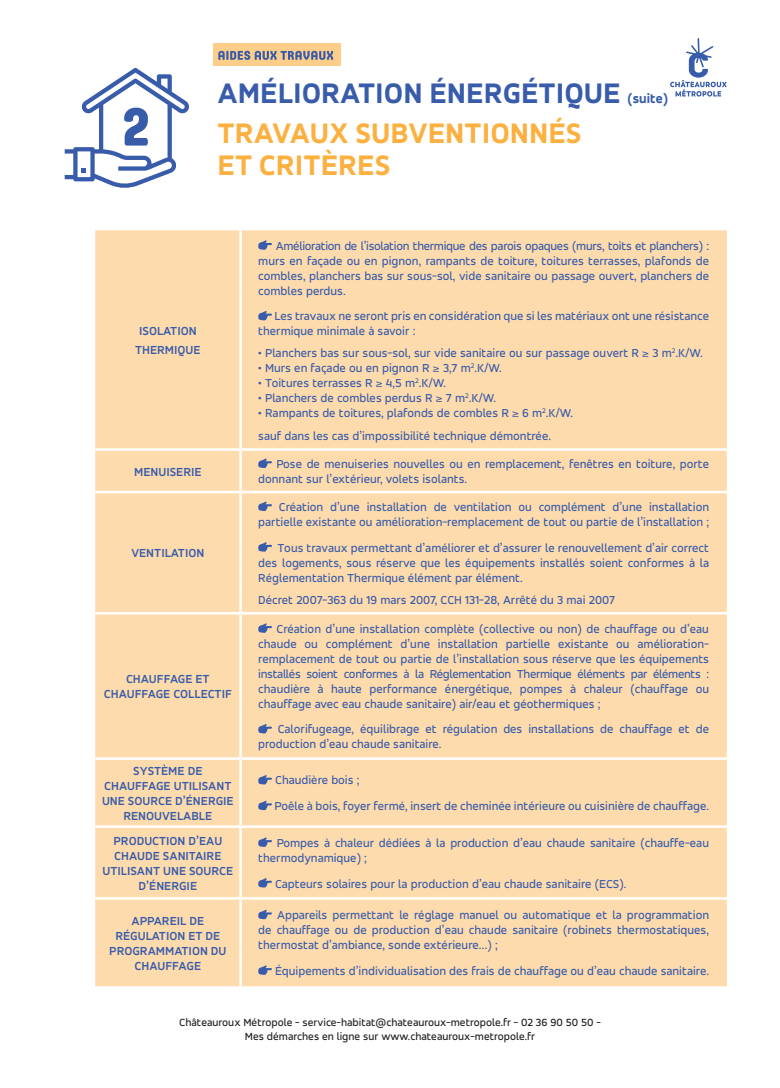
<style>
.page{position:relative;width:780px;height:1088px;background:#fff}
.page>*{position:absolute;margin:0;border:0;box-sizing:border-box;transform-origin:0 0}
.t1{font:800 30px/40px "Accord";color:#385caa}
.t2{font:800 30px "Accord";color:#fbb03f}
.t3{font:500 12.5px/15px "Accord";color:#385caa}
.t4{font:700 12.5px/15px "Accord";color:#385caa;text-align:center}
.t5{font:500 11.25px/13.5px "Accord";color:#231f20;text-align:center}
.s1{font-size:13.75px}
.s2{color:#fbb03f}
</style>
<div class="page">
<div style="left:213px;top:43px;width:128px;height:23px;background:#fdcd8a"></div>
<svg style="left:218px;top:51px;width:115px;height:9px"></svg>
<svg style="left:65px;top:68px;width:124px;height:120px"></svg>
<div style="left:95px;top:230px;width:631px;height:756px;background:#fedbad"></div>
<hr style="left:239px;top:230px;width:3px;height:218px;background:#fff">
<hr style="left:95px;top:448px;width:145px;height:3px;background:#fff">
<hr style="left:240px;top:448px;width:486px;height:3px;background:#fff">
<hr style="left:239px;top:451px;width:3px;height:40px;background:#fff">
<hr style="left:95px;top:491px;width:145px;height:2px;background:#fff">
<hr style="left:240px;top:491px;width:486px;height:2px;background:#fff">
<hr style="left:239px;top:493px;width:3px;height:119px;background:#fff">
<hr style="left:95px;top:612px;width:145px;height:2px;background:#fff">
<hr style="left:240px;top:612px;width:486px;height:2px;background:#fff">
<hr style="left:239px;top:614px;width:3px;height:143px;background:#fff">
<hr style="left:95px;top:757px;width:145px;height:3px;background:#fff">
<hr style="left:240px;top:757px;width:486px;height:3px;background:#fff">
<hr style="left:239px;top:760px;width:3px;height:65px;background:#fff">
<hr style="left:95px;top:825px;width:145px;height:3px;background:#fff">
<hr style="left:240px;top:825px;width:486px;height:3px;background:#fff">
<hr style="left:239px;top:828px;width:3px;height:69px;background:#fff">
<hr style="left:95px;top:897px;width:145px;height:2px;background:#fff">
<hr style="left:240px;top:897px;width:486px;height:2px;background:#fff">
<hr style="left:239px;top:899px;width:3px;height:87px;background:#fff">
<svg style="left:258px;top:239px;width:14px;height:11px"></svg>
<svg style="left:258px;top:310px;width:14px;height:10px"></svg>
<svg style="left:258px;top:458px;width:14px;height:10px"></svg>
<svg style="left:258px;top:501px;width:14px;height:10px"></svg>
<svg style="left:258px;top:622px;width:14px;height:11px"></svg>
<svg style="left:258px;top:723px;width:14px;height:10px"></svg>
<svg style="left:258px;top:774px;width:14px;height:10px"></svg>
<svg style="left:258px;top:800px;width:14px;height:10px"></svg>
<svg style="left:258px;top:836px;width:14px;height:11px"></svg>
<svg style="left:258px;top:877px;width:14px;height:10px"></svg>
<svg style="left:258px;top:909px;width:14px;height:10px"></svg>
<svg style="left:258px;top:964px;width:14px;height:11px"></svg>
<svg style="left:670px;top:38px;width:56px;height:59px"></svg>
<svg style="left:258px;top:541px;width:16px;height:12px"></svg>
<h1 class="t1" style="left:217px;top:73px;width:452px">AMÉLIORATION ÉNERGÉTIQUE <span class="s1">(suite)<br></span><span class="s2">TRAVAUX SUBVENTIONNÉS</span></h1>
<h1 class="t2" style="left:217px;top:147px;width:174px">ET CRITÈRES</h1>
<p class="t4" style="left:135px;top:322px;width:67px;line-height:18.5px">ISOLATION<br>THERMIQUE</p>
<p class="t3" style="left:258px;top:238px;width:452px;text-align:justify;text-indent:18px">Amélioration de l’isolation thermique des parois opaques (murs, toits et planchers) : murs en façade ou en pignon, rampants de toiture, toitures terrasses, plafonds de combles, planchers bas sur sous-sol, vide sanitaire ou passage ouvert, planchers de combles perdus.</p>
<p class="t3" style="left:258px;top:309px;width:452px;text-indent:16px">Les travaux ne seront pris en considération que si les matériaux ont une résistance thermique minimale à savoir :</p>
<p class="t3" style="left:258px;top:346px;width:446px">• Planchers bas sur sous-sol, sur vide sanitaire ou sur passage ouvert R ≥ 3 m<sup>2</sup>.K/W.</p>
<p class="t3" style="left:258px;top:361px;width:245px">• Murs en façade ou en pignon R ≥ 3,7 m<sup>2</sup>.K/W.</p>
<p class="t3" style="left:258px;top:376px;width:189px">• Toitures terrasses R ≥ 4,5 m<sup>2</sup>.K/W.</p>
<p class="t3" style="left:258px;top:391px;width:239px">• Planchers de combles perdus R ≥ 7 m<sup>2</sup>.K/W.</p>
<p class="t3" style="left:258px;top:402px;width:316px;line-height:22.1px">• Rampants de toitures, plafonds de combles R ≥ 6 m<sup>2</sup>.K/W. sauf dans les cas d’impossibilité technique démontrée.</p>
<p class="t4" style="left:134px;top:464px;width:69px">MENUISERIE</p>
<p class="t3" style="left:258px;top:456px;width:452px;text-indent:18px">Pose de menuiseries nouvelles ou en remplacement, fenêtres en toiture, porte donnant sur l’extérieur, volets isolants.</p>
<p class="t4" style="left:131px;top:545px;width:74px">VENTILATION</p>
<p class="t4" style="left:104px;top:671px;width:129px">CHAUFFAGE ET<br>CHAUFFAGE COLLECTIF</p>
<p class="t3" style="left:258px;top:499px;width:452px;text-align:right">Création d’une installation de ventilation ou complément d’une installation partielle existante ou amélioration-remplacement de tout ou partie de l’installation ;</p>
<p class="t3" style="left:258px;top:540px;width:452px;text-align:justify;text-indent:19px">Tous travaux permettant d’améliorer et d’assurer le renouvellement d’air correct des logements, sous réserve que les équipements installés soient conformes à la Réglementation Thermique élément par élément.</p>
<p class="t3" style="left:258px;top:592px;width:358px">Décret 2007-363 du 19 mars 2007, CCH 131-28, Arrêté du 3 mai 2007</p>
<p class="t3" style="left:258px;top:621px;width:452px;text-align:justify;text-indent:18px">Création d’une installation complète (collective ou non) de chauffage ou d’eau chaude ou complément d’une installation partielle existante ou amélioration&shy;remplacement de tout ou partie de l’installation sous réserve que les équipements installés soient conformes à la Réglementation Thermique éléments par éléments : chaudière à haute performance énergétique, pompes à chaleur (chauffage ou chauffage avec eau chaude sanitaire) air/eau et géothermiques ;</p>
<p class="t3" style="left:258px;top:722px;width:452px;text-indent:20px">Calorifugeage, équilibrage et régulation des installations de chauffage et de production d’eau chaude sanitaire.</p>
<p class="t4" style="left:102px;top:763px;width:133px">SYSTÈME DE<br>CHAUFFAGE UTILISANT<br>UNE SOURCE D’ÉNERGIE<br>RENOUVELABLE</p>
<p class="t3" style="left:274px;top:767px;width:436px;line-height:25.6px">Chaudière bois ;<br>Poêle à bois, foyer fermé, insert de cheminée intérieure ou cuisinière de chauffage.</p>
<p class="t4" style="left:102px;top:833px;width:132px">PRODUCTION D’EAU<br>CHAUDE SANITAIRE<br>UTILISANT UNE SOURCE<br>D’ÉNERGIE</p>
<p class="t3" style="left:258px;top:835px;width:452px;text-indent:18px">Pompes à chaleur dédiées à la production d’eau chaude sanitaire (chauffe-eau thermodynamique) ;</p>
<p class="t3" style="left:275px;top:876px;width:353px">Capteurs solaires pour la production d’eau chaude sanitaire (ECS).</p>
<p class="t4" style="left:109px;top:913px;width:119px">APPAREIL DE<br>RÉGULATION ET DE<br>PROGRAMMATION DU<br>CHAUFFAGE</p>
<p class="t3" style="left:258px;top:907px;width:452px;text-align:justify;text-indent:19px">Appareils permettant le réglage manuel ou automatique et la programmation de chauffage ou de production d’eau chaude sanitaire (robinets thermostatiques, thermostat d’ambiance, sonde extérieure…) ;</p>
<p class="t3" style="left:275px;top:963px;width:435px">Équipements d’individualisation des frais de chauffage ou d’eau chaude sanitaire.</p>
<p class="t5" style="left:179px;top:1016px;width:423px">Châteauroux Métropole - service-habitat@chateauroux-metropole.fr - 02 36 90 50 50 -<br>Mes démarches en ligne sur www.chateauroux-metropole.fr</p>
</div>
